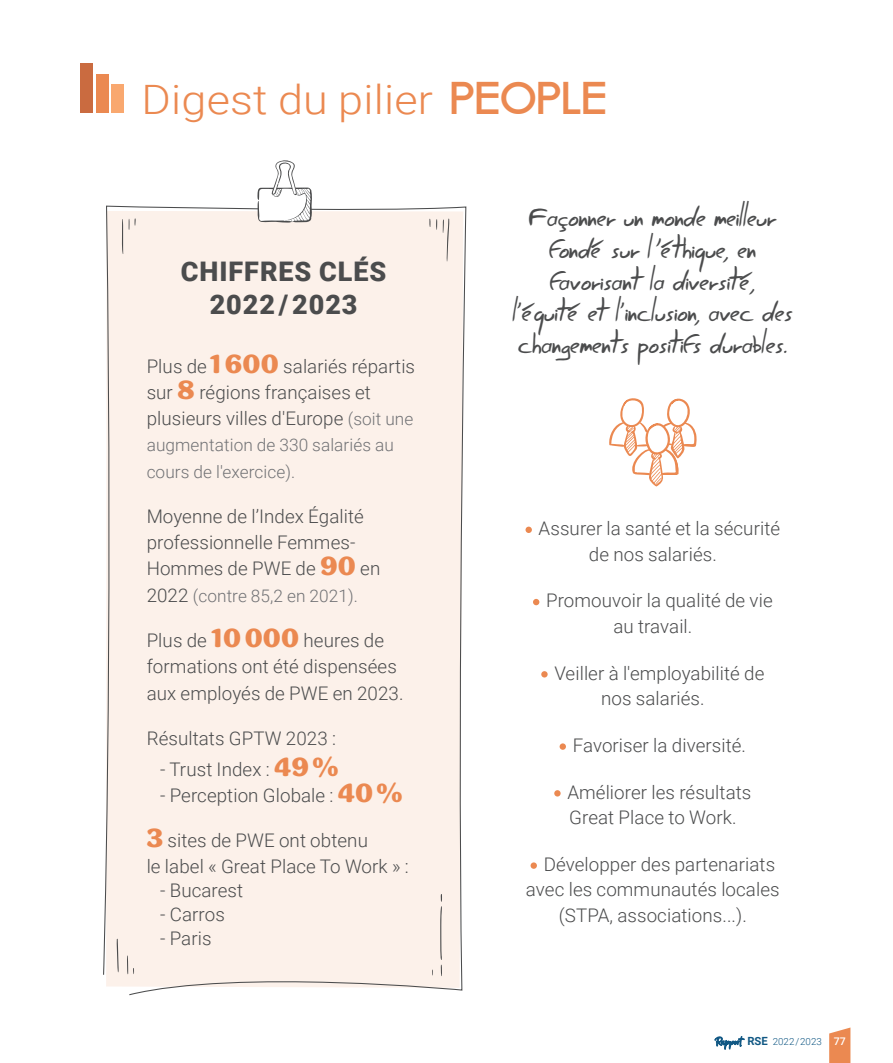
<style>
.page{position:relative;width:893px;height:1063px;background:#fff}
.page>*{position:absolute;margin:0;border:0;box-sizing:border-box;transform-origin:0 0}
.t1{font:300 40.5px "Roboto";letter-spacing:.005em;color:#eb8951;scale:1.11 1}
.t2{font:27px/31.5px "Easy Speech";letter-spacing:.005em;color:#4b4c4d;text-align:center}
.t3{font:900 27px/32.4px "Roboto";letter-spacing:.035em;color:#4b4c4d;text-align:center}
.t4{font:300 18.75px/26.2px "Roboto";letter-spacing:.005em;color:#4b4c4d}
.t5{font:300 17.25px/26.2px "Roboto";letter-spacing:.005em;color:#717275}
.t6{font:300 9.75px "Roboto";color:#115884}
.s1{font-family:"Blissful Thinking";font-weight:400;font-size:47.1px}
.s2{font-family:"Sirenia";font-weight:700;font-size:30px;color:#eb8951}
.s3{font-size:17.25px;color:#717275}
.s4{font-size:18.75px;color:#4b4c4d}
.s5{font-family:"Suntowns";font-weight:400;font-size:12px}
.s6{font-weight:700;font-size:11.25px}
.s7{font-weight:500;font-size:10.5px;color:#fff}
</style>
<div class="page">
<svg style="left:829px;top:1028px;width:21px;height:35px"></svg>
<div style="left:103px;top:205px;width:364px;height:791px;background:#fcf1ea"></div>
<svg style="left:257px;top:160px;width:55px;height:63px"></svg>
<div style="left:81px;top:64px;width:12px;height:49px;background:#ca6b40"></div>
<div style="left:96px;top:74px;width:13px;height:39px;background:#eb8951"></div>
<div style="left:112px;top:85px;width:12px;height:28px;background:#f9a86f"></div>
<div style="left:525px;top:527px;width:7px;height:6px;background:#eb8951;border-radius:50%"></div>
<svg style="left:533px;top:599px;width:6px;height:6px"></svg>
<div style="left:541px;top:671px;width:7px;height:7px;background:#eb8951;border-radius:50%"></div>
<div style="left:560px;top:743px;width:6px;height:7px;background:#eb8951;border-radius:50%"></div>
<div style="left:554px;top:790px;width:7px;height:7px;background:#eb8951;border-radius:50%"></div>
<div style="left:531px;top:862px;width:6px;height:7px;background:#eb8951;border-radius:50%"></div>
<svg style="left:609px;top:398px;width:88px;height:89px"></svg>
<h1 class="t1" style="left:142px;top:71px;width:421px">Digest du pilier <span class="s1">PEOPLE</span></h1>
<h2 class="t3" style="left:181px;top:255px;width:207px">CHIFFRES CLÉS<br>2022 / 2023</h2>
<p class="t4" style="left:147px;top:352px;width:270px">Plus de <span class="s2">1 600</span> salariés répartis sur <span class="s2">8</span> régions françaises et plusieurs villes d'Europe <span class="s3">(soit une</span></p>
<p class="t5" style="left:147px;top:431px;width:249px">augmentation de 330 salariés au cours de l'exercice).</p>
<p class="t4" style="left:147px;top:503px;width:235px">Moyenne de l’Index Égalité professionnelle Femmes-<br>Hommes de PWE de <span class="s2">90</span> en</p>
<p class="t5" style="left:147px;top:582px;width:213px"><span class="s4">2022</span> (contre 85,2 en 2021).</p>
<p class="t4" style="left:147px;top:627px;width:258px">Plus de <span class="s2">10 000</span> heures de formations ont été dispensées aux employés de PWE en 2023.</p>
<p class="t4" style="left:147px;top:725px;width:191px">Résultats GPTW 2023 :</p>
<p class="t4" style="left:160px;top:755px;width:180px">- Trust Index : <span class="s2">49 %</span></p>
<p class="t4" style="left:160px;top:781px;width:244px">- Perception Globale : <span class="s2">40 %</span></p>
<p class="t4" style="left:147px;top:827px;width:264px"><span class="s2">3</span> sites de PWE ont obtenu<br>le label « Great Place To Work » :</p>
<p class="t4" style="left:160px;top:877px;width:85px">- Bucarest</p>
<p class="t4" style="left:160px;top:901px;width:66px">- Carros</p>
<p class="t4" style="left:160px;top:925px;width:53px">- Paris</p>
<h2 class="t2" style="left:513px;top:201px;width:282px">Façonner un monde meilleur fondé sur l'éthique, en favorisant la diversité,<br>l’équité et l’inclusion, avec des changements positifs durables.</h2>
<p class="t4" style="left:589px;top:515px;width:193px;line-height:25.5px;text-indent:-50px">Assurer la santé et la sécurité de nos salariés.</p>
<p class="t4" style="left:613px;top:587px;width:161px;line-height:25.5px;text-indent:-67px">Promouvoir la qualité de vie au travail.</p>
<p class="t4" style="left:601px;top:660px;width:165px;line-height:25.5px;text-indent:-47px">Veiller à l'employabilité de nos salariés.</p>
<p class="t4" style="left:573px;top:731px;width:175px">Favoriser la diversité.</p>
<p class="t4" style="left:567px;top:779px;width:186px;line-height:25.5px">Améliorer les résultats<br>Great Place to Work.</p>
<p class="t4" style="left:544px;top:850px;width:233px">Développer des partenariats</p>
<p class="t4" style="left:526px;top:876px;width:255px">avec les communautés locales</p>
<p class="t4" style="left:559px;top:901px;width:190px">(STPA, associations...).</p>
<p class="t6" style="left:715px;top:1035px;width:132px"><span class="s5">Rapport</span> <span class="s6">RSE</span> 2022 /2023 <span class="s7">77</span></p>
</div>
